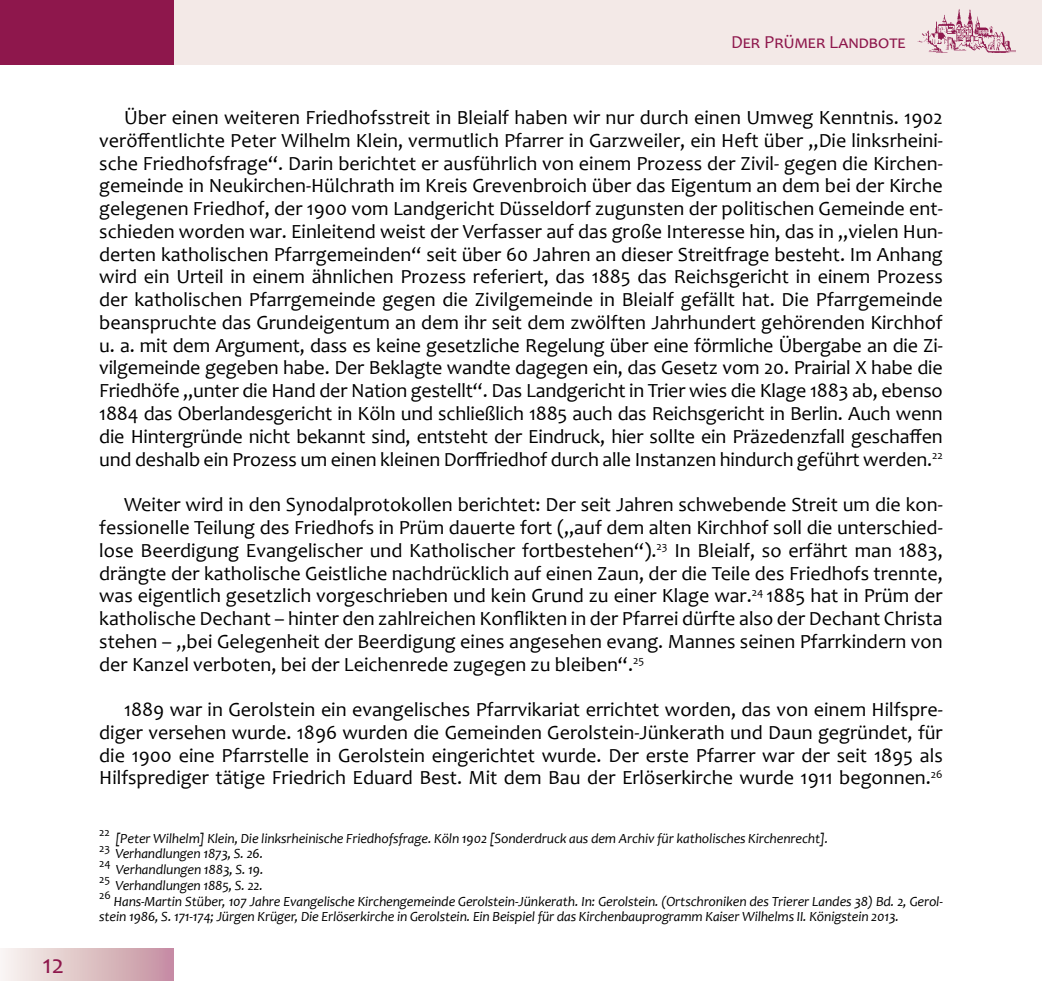
<style>
.page{position:relative;width:1042px;height:993px;background:#fff}
.page>*{position:absolute;margin:0;border:0;box-sizing:border-box;transform-origin:0 0}
.t1{font:26.6px "Candara";color:#8e174c}
.t2{font:20.12px/22.8px "Candara";color:#000;text-align:justify}
.t3{font:18.38px "Candara";color:#8e174c}
.t4{font:italic 14px/15.8px "Candara";letter-spacing:-.01em;color:#000}
.t5{font:11.72px "Candara";color:#000}
</style>
<div class="page">
<div style="left:0;top:0;width:1042px;height:64px;background:#f3e9e7"></div>
<div style="left:0;top:0;width:174px;height:64px;background:#8e174c"></div>
<div style="left:0;top:947px;width:174px;height:33px;background:linear-gradient(to right,#f9f7f0,#c58f9f)"></div>
<img style="left:917px;top:9px;width:98px;height:44px">
<h1 class="t1" style="left:43px;top:946px;width:23px">12</h1>
<p class="t3" style="left:731px;top:31px;width:176px">Der Prümer Landbote</p>
<p class="t2" style="left:99px;top:106px;width:845px;text-indent:25px">Über einen weiteren Friedhofsstreit in Bleialf haben wir nur durch einen Umweg Kenntnis. 1902 veröffentlichte Peter Wilhelm Klein, vermutlich Pfarrer in Garzweiler, ein Heft über „Die linksrheini&shy;sche Friedhofsfrage“. Darin berichtet er ausführlich von einem Prozess der Zivil- gegen die Kirchen&shy;gemeinde in Neukirchen-Hülchrath im Kreis Grevenbroich über das Eigentum an dem bei der Kirche gelegenen Friedhof, der 1900 vom Landgericht Düsseldorf zugunsten der politischen Gemeinde ent&shy;schieden worden war. Einleitend weist der Verfasser auf das große Interesse hin, das in „vielen Hun&shy;derten katholischen Pfarrgemeinden“ seit über 60 Jahren an dieser Streitfrage besteht. Im Anhang wird ein Urteil in einem ähnlichen Prozess referiert, das 1885 das Reichsgericht in einem Prozess der katholischen Pfarrgemeinde gegen die Zivilgemeinde in Bleialf gefällt hat. Die Pfarrgemeinde beanspruchte das Grundeigentum an dem ihr seit dem zwölften Jahrhundert gehörenden Kirchhof u. a. mit dem Argument, dass es keine gesetzliche Regelung über eine förmliche Übergabe an die Zi&shy;vilgemeinde gegeben habe. Der Beklagte wandte dagegen ein, das Gesetz vom 20. Prairial X habe die Friedhöfe „unter die Hand der Nation gestellt“. Das Landgericht in Trier wies die Klage 1883 ab, ebenso 1884 das Oberlandesgericht in Köln und schließlich 1885 auch das Reichsgericht in Berlin. Auch wenn die Hintergründe nicht bekannt sind, entsteht der Eindruck, hier sollte ein Präzedenzfall geschaffen und deshalb ein Prozess um einen kleinen Dorffriedhof durch alle Instanzen hindurch geführt werden.<sup>22</sup></p>
<p class="t2" style="left:99px;top:493px;width:845px;text-indent:25px">Weiter wird in den Synodalprotokollen berichtet: Der seit Jahren schwebende Streit um die kon&shy;fessionelle Teilung des Friedhofs in Prüm dauerte fort („auf dem alten Kirchhof soll die unterschied&shy;lose Beerdigung Evangelischer und Katholischer fortbestehen“).<sup>23</sup> In Bleialf, so erfährt man 1883, drängte der katholische Geistliche nachdrücklich auf einen Zaun, der die Teile des Friedhofs trennte, was eigentlich gesetzlich vorgeschrieben und kein Grund zu einer Klage war.<sup>24</sup> 1885 hat in Prüm der katholische Dechant – hinter den zahlreichen Konflikten in der Pfarrei dürfte also der Dechant Christa stehen – „bei Gelegenheit der Beerdigung eines angesehen evang. Mannes seinen Pfarrkindern von der Kanzel verboten, bei der Leichenrede zugegen zu bleiben“.<sup>25</sup></p>
<p class="t2" style="left:99px;top:697px;width:845px;text-indent:25px">1889 war in Gerolstein ein evangelisches Pfarrvikariat errichtet worden, das von einem Hilfspre&shy;diger versehen wurde. 1896 wurden die Gemeinden Gerolstein-Jünkerath und Daun gegründet, für die 1900 eine Pfarrstelle in Gerolstein eingerichtet wurde. Der erste Pfarrer war der seit 1895 als Hilfsprediger tätige Friedrich Eduard Best. Mit dem Bau der Erlöserkirche wurde 1911 begonnen.<sup>26</sup></p>
<p class="t5" style="left:99px;top:824px;width:12px">22</p>
<p class="t4" style="left:115px;top:829px;width:714px">[Peter Wilhelm] Klein, Die linksrheinische Friedhofsfrage. Köln 1902 [Sonderdruck aus dem Archiv für katholisches Kirchenrecht].</p>
<p class="t5" style="left:99px;top:840px;width:13px">23</p>
<p class="t4" style="left:115px;top:845px;width:149px">Verhandlungen 1873, S. 26.</p>
<p class="t5" style="left:99px;top:855px;width:13px">24</p>
<p class="t4" style="left:116px;top:861px;width:149px">Verhandlungen 1883, S. 19.</p>
<p class="t5" style="left:99px;top:871px;width:13px">25</p>
<p class="t4" style="left:115px;top:876px;width:149px">Verhandlungen 1885, S. 22.</p>
<p class="t5" style="left:99px;top:887px;width:13px">26</p>
<p class="t4" style="left:99px;top:892px;width:845px;text-indent:15px">Hans-Martin Stüber, 107 Jahre Evangelische Kirchengemeinde Gerolstein-Jünkerath. In: Gerolstein. (Ortschroniken des Trierer Landes 38) Bd. 2, Gerol&shy;stein 1986, S. 171-174; Jürgen Krüger, Die Erlöserkirche in Gerolstein. Ein Beispiel für das Kirchenbauprogramm Kaiser Wilhelms II. Königstein 2013.</p>
</div>
